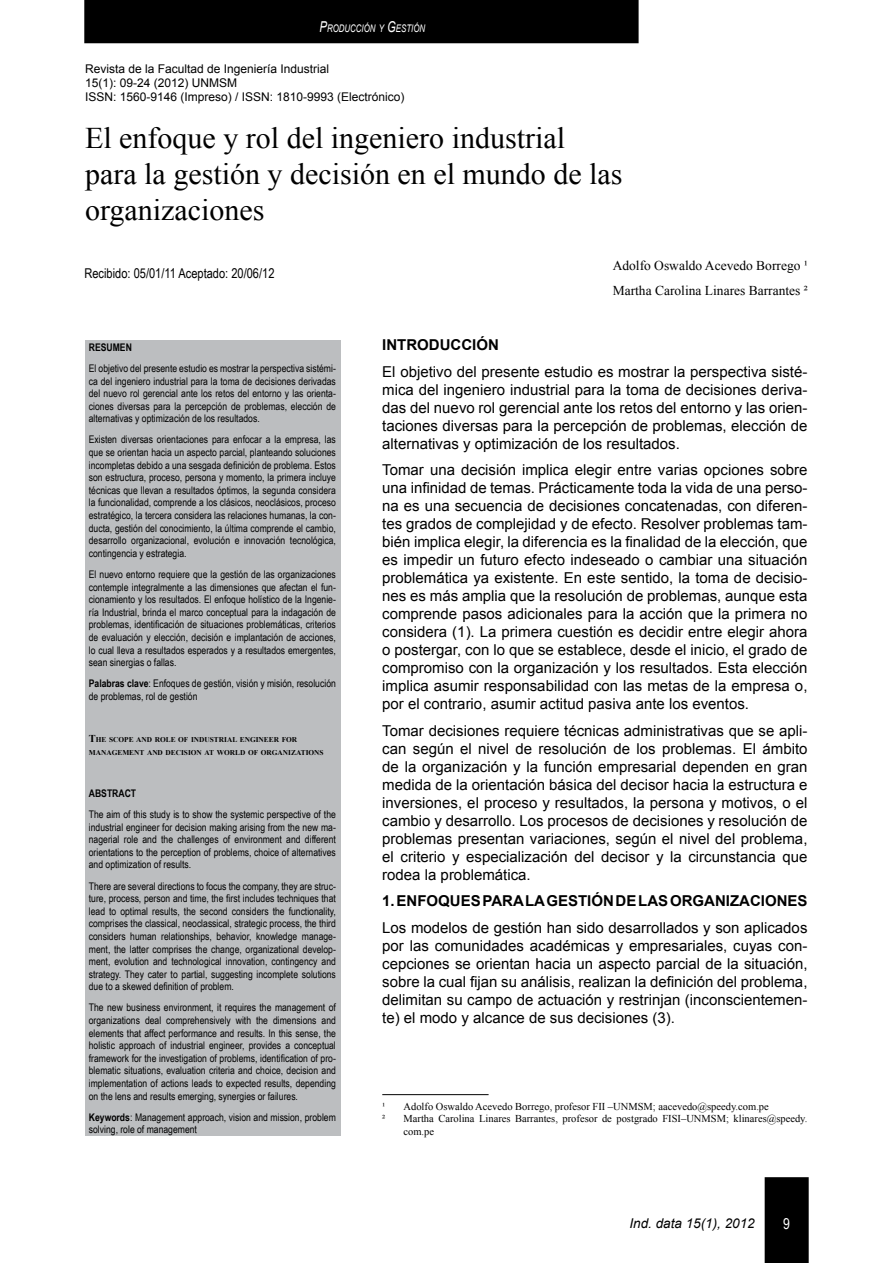
<style>
.page{position:relative;width:893px;height:1263px;background:#fff}
.page>*{position:absolute;margin:0;border:0;box-sizing:border-box;transform-origin:0 0}
.t1{font:30px/36px "Times New Roman";color:#000}
.t2{font:15px/18px "Arial";color:#000;text-align:justify}
.t3{font:15px "Arial Narrow";color:#fff}
.t4{font:13.5px/24.8px "Times New Roman";color:#000}
.t5{font:13.5px "Arial Narrow";color:#000}
.t6{font:italic 13.5px "Arial";color:#000}
.t7{font:12px/14.4px "Arial";color:#000}
.t8{font:10.5px/12.6px "Arial Narrow";color:#000;text-align:justify}
.t9{font:10.5px/12.6px "Times New Roman";color:#000}
.t10{font:italic 10.5px "Arial";color:#fff;scale:.75 1}
.t11{font:700 7.35px/12.6px "Times New Roman";color:#000}
.s1{font-size:15px}
.s2{font-weight:700}
.s3{font-size:10.5px}
</style>
<div class="page">
<div style="left:765px;top:1177px;width:44px;height:86px;background:#000"></div>
<div style="left:84px;top:0;width:555px;height:43px;background:#000"></div>
<div style="left:85px;top:340px;width:255px;height:795px;background:#bcbec0"></div>
<hr style="left:382px;top:1094px;width:107px;height:1px;background:#000">
<p class="t10" style="left:320px;top:22px;width:142px"><span class="s1">P</span>RODUCCIÓN Y <span class="s1">G</span>ESTIÓN</p>
<p class="t7" style="left:85px;top:61px;width:321px">Revista de la Facultad de Ingeniería Industrial<br>15(1): 09-24 (2012) UNMSM<br>ISSN: 1560-9146 (Impreso) / ISSN: 1810-9993 (Electrónico)</p>
<p class="t1" style="left:85px;top:120px;width:539px">El enfoque y rol del ingeniero industrial para la gestión y decisión en el mundo de las organizaciones</p>
<p class="t4" style="left:613px;top:253px;width:197px">Adolfo Oswaldo Acevedo Borrego ¹<br>Martha Carolina Linares Barrantes ²</p>
<p class="t5" style="left:84px;top:263px;width:192px">Recibido: 05/01/11 Aceptado: 20/06/12</p>
<p class="t8" style="left:89px;top:336px;width:249px;line-height:21.1px"><span class="s2">RESUMEN<br></span>El objetivo del presente estudio es mostrar la perspectiva sistémi-</p>
<p class="t8" style="left:89px;top:374px;width:249px">ca del ingeniero industrial para la toma de decisiones derivadas del nuevo rol gerencial ante los retos del entorno y las orienta&shy;ciones diversas para la percepción de problemas, elección de alternativas y optimización de los resultados.</p>
<p class="t8" style="left:89px;top:433px;width:249px">Existen diversas orientaciones para enfocar a la empresa, las que se orientan hacia un aspecto parcial, planteando soluciones incompletas debido a una sesgada definición de problema. Estos son estructura, proceso, persona y momento, la primera incluye técnicas que llevan a resultados óptimos, la segunda considera la funcionalidad, comprende a los clásicos, neoclásicos, proceso estratégico, la tercera considera las relaciones humanas, la con&shy;ducta, gestión del conocimiento, la última comprende el cambio, desarrollo organizacional, evolución e innovación tecnológica, contingencia y estrategia.</p>
<p class="t8" style="left:89px;top:568px;width:249px">El nuevo entorno requiere que la gestión de las organizaciones contemple integralmente a las dimensiones que afectan el fun&shy;cionamiento y los resultados. El enfoque holístico de la Ingenie&shy;ría Industrial, brinda el marco conceptual para la indagación de problemas, identificación de situaciones problemáticas, criterios de evaluación y elección, decisión e implantación de acciones, lo cual lleva a resultados esperados y a resultados emergentes, sean sinergias o fallas.</p>
<p class="t8" style="left:89px;top:677px;width:249px"><span class="s2">Palabras clave</span>: Enfoques de gestión, visión y misión, resolución de problemas, rol de gestión</p>
<p class="t11" style="left:89px;top:733px;width:236px"><span class="s3">T</span>HE SCOPE AND ROLE OF INDUSTRIAL ENGINEER FOR<br>MANAGEMENT AND DECISION AT WORLD OF ORGANIZATIONS</p>
<p class="t8" style="left:89px;top:782px;width:249px;line-height:21.1px"><span class="s2">ABSTRACT<br></span>The aim of this study is to show the systemic perspective of the</p>
<p class="t8" style="left:89px;top:820px;width:249px">industrial engineer for decision making arising from the new ma&shy;nagerial role and the challenges of environment and different orientations to the perception of problems, choice of alternatives and optimization of results.</p>
<p class="t8" style="left:89px;top:879px;width:249px">There are several directions to focus the company, they are struc&shy;ture, process, person and time, the first includes techniques that lead to optimal results, the second considers the functionality, comprises the classical, neoclassical, strategic process, the third considers human relationships, behavior, knowledge manage&shy;ment, the latter comprises the change, organizational develop&shy;ment, evolution and technological innovation, contingency and strategy. They cater to partial, suggesting incomplete solutions due to a skewed definition of problem.</p>
<p class="t8" style="left:89px;top:1001px;width:249px">The new business environment, it requires the management of organizations deal comprehensively with the dimensions and elements that affect performance and results. In this sense, the holistic approach of industrial engineer, provides a conceptual framework for the investigation of problems, identification of pro&shy;blematic situations, evaluation criteria and choice, decision and implementation of actions leads to expected results, depending on the lens and results emerging, synergies or failures.</p>
<p class="t8" style="left:89px;top:1110px;width:249px"><span class="s2">Keywords</span>: Management approach, vision and mission, problem solving, role of management</p>
<p class="t2" style="left:382px;top:332px;width:427px;line-height:26.5px"><span class="s2">INTRODUCCIÓN<br></span>El objetivo del presente estudio es mostrar la perspectiva sisté-</p>
<p class="t2" style="left:382px;top:381px;width:427px">mica del ingeniero industrial para la toma de decisiones deriva&shy;das del nuevo rol gerencial ante los retos del entorno y las orien&shy;taciones diversas para la percepción de problemas, elección de alternativas y optimización de los resultados.</p>
<p class="t2" style="left:382px;top:461px;width:427px">Tomar una decisión implica elegir entre varias opciones sobre una infinidad de temas. Prácticamente toda la vida de una perso&shy;na es una secuencia de decisiones concatenadas, con diferen&shy;tes grados de complejidad y de efecto. Resolver problemas tam&shy;bién implica elegir, la diferencia es la finalidad de la elección, que es impedir un futuro efecto indeseado o cambiar una situación problemática ya existente. En este sentido, la toma de decisio&shy;nes es más amplia que la resolución de problemas, aunque esta comprende pasos adicionales para la acción que la primera no considera (1). La primera cuestión es decidir entre elegir ahora o postergar, con lo que se establece, desde el inicio, el grado de compromiso con la organización y los resultados. Esta elección implica asumir responsabilidad con las metas de la empresa o, por el contrario, asumir actitud pasiva ante los eventos.</p>
<p class="t2" style="left:382px;top:722px;width:427px">Tomar decisiones requiere técnicas administrativas que se apli&shy;can según el nivel de resolución de los problemas. El ámbito de la organización y la función empresarial dependen en gran medida de la orientación básica del decisor hacia la estructura e inversiones, el proceso y resultados, la persona y motivos, o el cambio y desarrollo. Los procesos de decisiones y resolución de problemas presentan variaciones, según el nivel del problema, el criterio y especialización del decisor y la circunstancia que rodea la problemática.</p>
<p class="t2" style="left:382px;top:888px;width:427px;line-height:26.5px"><span class="s2">1. ENFOQUES PARA LA GESTIÓN DE LAS ORGANIZACIONES<br></span>Los modelos de gestión han sido desarrollados y son aplicados</p>
<p class="t2" style="left:382px;top:937px;width:427px">por las comunidades académicas y empresariales, cuyas con&shy;cepciones se orientan hacia un aspecto parcial de la situación, sobre la cual fijan su análisis, realizan la definición del problema, delimitan su campo de actuación y restrinjan (inconscientemen&shy;te) el modo y alcance de sus decisiones (3).</p>
<p class="t9" style="left:382px;top:1100px;width:5px">¹</p>
<p class="t9" style="left:404px;top:1100px;width:367px">Adolfo Oswaldo Acevedo Borrego, profesor FII –UNMSM; aacevedo@speedy.com.pe</p>
<p class="t9" style="left:382px;top:1112px;width:5px">²</p>
<p class="t9" style="left:404px;top:1112px;width:405px">Martha Carolina Linares Barrantes, profesor de postgrado FISI–UNMSM; klinares@speedy. com.pe</p>
<p class="t6" style="left:629px;top:1215px;width:127px">Ind. data 15(1), 2012</p>
<p class="t3" style="left:783px;top:1213px;width:8px">9</p>
</div>
